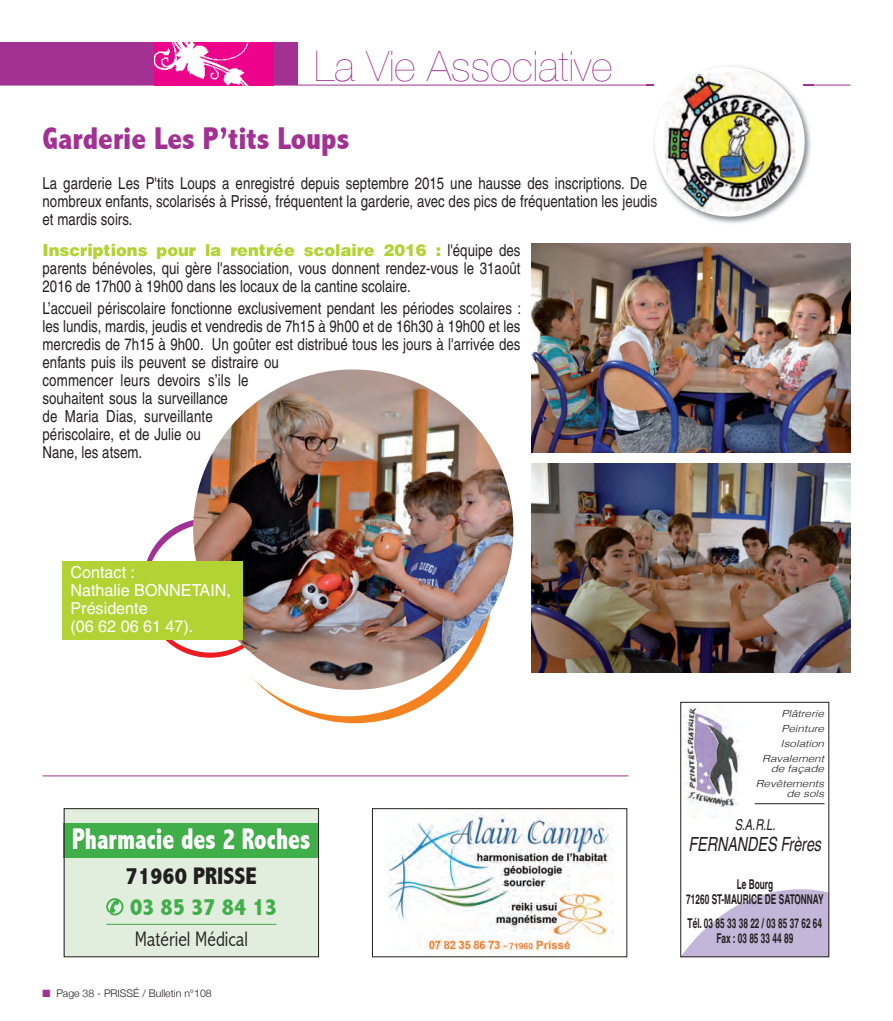
<style>
.page{position:relative;width:893px;height:1021px;background:#fff}
.page>*{position:absolute;margin:0;border:0;box-sizing:border-box;transform-origin:0 0}
.t1{font:200 42px "Helvetica Neue";color:#a23193}
.t2{font:800 condensed 31.5px "Abadi";color:#a23193}
.t3{font:800 condensed 30px "Abadi";color:#fff;scale:.85 1}
.t4{font:800 condensed 24px/30.6px "Abadi";color:#231f20;text-align:center}
.t5{font:300 condensed 21px "Abadi";color:#231f20}
.t6{font:italic condensed 19.5px "Helvetica";letter-spacing:-.005em;color:#231f20;scale:.9 1}
.t7{font:condensed 16.5px/18px "Helvetica";color:#231f20}
.t8{font:16.5px/18px "Helvetica";color:#fff}
.t9{font:italic condensed 15px "Helvetica";color:#231f20;scale:.9 1}
.t10{font:700 condensed 13.5px/15px "Helvetica";color:#231f20;text-align:center;scale:.75 1}
.t11{font:300 10.5px "Helvetica Neue";color:#231f20}
.t12{font:italic 300 9.75px/14.7px "Helvetica";color:#231f20;text-align:right;scale:1.2 1}
.s1{font-weight:900;font-stretch:normal;color:#b3d234}
.s2{color:#40ae49}
.s3{color:#a23193}
</style>
<div class="page">
<div style="left:64px;top:808px;width:255px;height:149px;background:#e1eedd"></div>
<div style="left:64px;top:823px;width:255px;height:34px;background:#40ae49"></div>
<div style="left:216px;top:446px;width:277px;height:277px;background:#f58220;border-radius:50%"></div>
<div style="left:209px;top:439px;width:277px;height:277px;background:#fff;border-radius:50%"></div>
<svg style="left:143px;top:518px;width:129px;height:129px"></svg>
<svg style="left:145px;top:529px;width:129px;height:128px"></svg>
<div style="left:146px;top:524px;width:129px;height:128px;background:#fff;border-radius:50%"></div>
<hr style="left:0;top:85px;width:850px;height:1px;background:#a23193">
<div style="left:0;top:43px;width:298px;height:42px;background:#a23193"></div>
<img style="left:154px;top:42px;width:119px;height:44px">
<img style="left:704px;top:85px;width:116px;height:139px">
<svg style="left:646px;top:66px;width:167px;height:152px"></svg>
<img style="left:662px;top:70px;width:135px;height:143px">
<img style="left:531px;top:463px;width:319px;height:209px">
<img style="left:193px;top:369px;width:320px;height:321px;border-radius:50%">
<div style="left:62px;top:561px;width:180px;height:78px;background:#b3d234"></div>
<img style="left:388px;top:810px;width:225px;height:145px">
<div style="left:372px;top:808px;width:255px;height:149px;border:1px solid #231f20"></div>
<svg style="left:682px;top:889px;width:145px;height:66px"></svg>
<hr style="left:755px;top:803px;width:69px;height:1px;background:#231f20">
<img style="left:682px;top:706px;width:61px;height:103px">
<div style="left:680px;top:702px;width:149px;height:255px;border:1px solid #231f20"></div>
<hr style="left:43px;top:775px;width:585px;height:1px;background:#a23193">
<div style="left:64px;top:808px;width:255px;height:149px;border:1px solid #231f20"></div>
<hr style="left:106px;top:923px;width:170px;height:1px;background:#40ae49">
<img style="left:531px;top:244px;width:319px;height:208px">
<h1 class="t1" style="left:314px;top:42px;width:299px">La Vie Associative</h1>
<h2 class="t2" style="left:43px;top:122px;width:308px">Garderie Les P’tits Loups</h2>
<p class="t7" style="left:43px;top:175px;width:616px">La garderie Les P'tits Loups a enregistré depuis septembre 2015 une hausse des inscriptions. De nombreux enfants, scolarisés à Prissé, fréquentent la garderie, avec des pics de fréquentation les jeudis et mardis soirs.</p>
<p class="t7" style="left:43px;top:242px;width:479px;text-align:justify"><span class="s1">Inscriptions pour la rentrée scolaire 2016 :</span> l'équipe des parents bénévoles, qui gère l'association, vous donnent rendez-vous le 31août 2016 de 17h00 à 19h00 dans les locaux de la cantine scolaire.</p>
<p class="t7" style="left:43px;top:300px;width:480px">L’accueil périscolaire fonctionne exclusivement pendant les périodes scolaires : les lundis, mardis, jeudis et vendredis de 7h15 à 9h00 et de 16h30 à 19h00 et les mercredis de 7h15 à 9h00. Un goûter est distribué tous les jours à l'arrivée des enfants puis ils peuvent se distraire ou<br>commencer leurs devoirs s’ils le<br>souhaitent sous la surveillance<br>de Maria Dias, surveillante<br>périscolaire, et de Julie ou<br>Nane, les atsem.</p>
<p class="t8" style="left:71px;top:564px;width:162px">Contact :<br>Nathalie BONNETAIN,<br>Présidente<br>(06 62 06 61 47).</p>
<h3 class="t3" style="left:72px;top:822px;width:282px">Pharmacie des 2 Roches</h3>
<h3 class="t4" style="left:106px;top:862px;width:172px">71960 PRISSE<br><span class="s2">✆ 03 85 37 84 13</span></h3>
<p class="t5" style="left:135px;top:927px;width:115px">Matériel Médical</p>
<p class="t11" style="left:43px;top:986px;width:171px"><span class="s3">■</span> Page 38 - PRISSÉ / Bulletin n°108</p>
<p class="t12" style="left:762px;top:707px;width:54px">plâtrerie peinture isolation<br>Ravalement</p>
<p class="t12" style="left:756px;top:762px;width:59px">de façade<br>Revêtements</p>
<p class="t12" style="left:786px;top:787px;width:33px">de sols</p>
<p class="t9" style="left:735px;top:819px;width:47px">S.A.R.L.</p>
<p class="t6" style="left:688px;top:837px;width:149px">FERNANDES Frères</p>
<p class="t10" style="left:686px;top:878px;width:185px">Le Bourg<br>71260 ST-MAURICE DE SATONNAY</p>
<p class="t10" style="left:688px;top:916px;width:181px">Tél. 03 85 33 38 22 / 03 85 37 62 64<br>Fax : 03 85 33 44 89</p>
</div>
